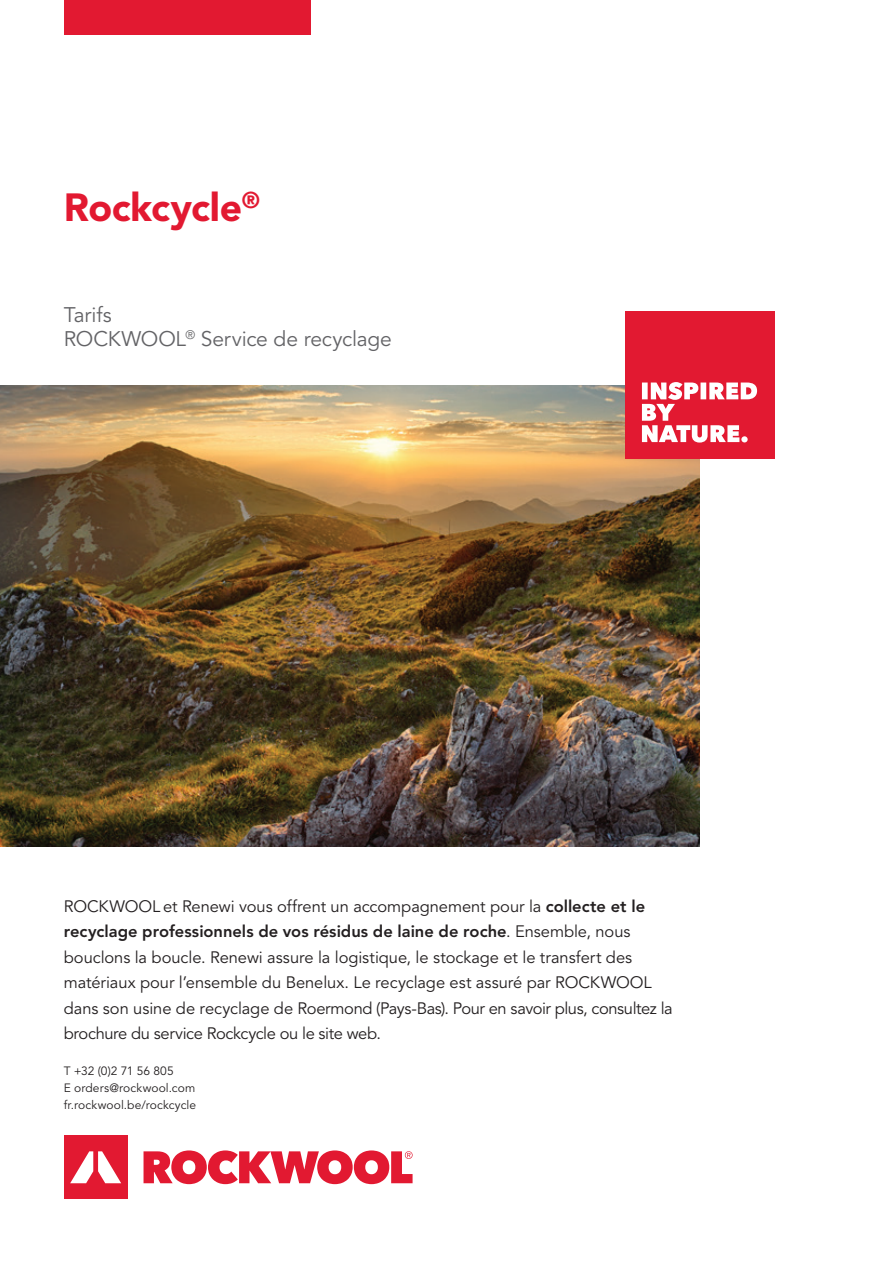
<style>
.page{position:relative;width:893px;height:1263px;background:#fff}
.page>*{position:absolute;margin:0;border:0;box-sizing:border-box;transform-origin:0 0}
.t1{font:900 39px "Avenir LT Pro";letter-spacing:-.01em;color:#e21931}
.t2{font:21px/24px "Avenir LT Pro";letter-spacing:-.01em;color:#636366}
.t3{font:16.5px/25.5px "Avenir LT Pro";letter-spacing:-.005em;color:#231f20}
.t4{font:12px/17.2px "Avenir LT Pro";letter-spacing:.01em;color:#231f20}
.s1{font-weight:800}
</style>
<div class="page">
<div style="left:64px;top:0;width:246px;height:34px;background:#e21931"></div>
<div style="left:64px;top:1135px;width:64px;height:64px;background:#e21931"></div>
<svg style="left:144px;top:1150px;width:269px;height:34px"></svg>
<svg style="left:70px;top:1151px;width:51px;height:32px"></svg>
<img style="left:0;top:385px;width:699px;height:462px">
<div style="left:625px;top:311px;width:149px;height:148px;background:#e21931"></div>
<svg style="left:642px;top:382px;width:115px;height:61px"></svg>
<h1 class="t1" style="left:64px;top:184px;width:198px">Rockcycle<sup>®</sup></h1>
<p class="t2" style="left:64px;top:303px;width:329px">Tarifs<br>ROCKWOOL<sup>®</sup> Service de recyclage</p>
<p class="t3" style="left:64px;top:894px;width:610px">ROCKWOOL et Renewi vous offrent un accompagnement pour la <span class="s1">collecte et le recyclage professionnels de vos résidus de laine de roche</span>. Ensemble, nous bouclons la boucle. Renewi assure la logistique, le stockage et le transfert des matériaux pour l’ensemble du Benelux. Le recyclage est assuré par ROCKWOOL dans son usine de recyclage de Roermond (Pays-Bas). Pour en savoir plus, consultez la brochure du service Rockcycle ou le site web.</p>
<p class="t4" style="left:64px;top:1062px;width:134px">T +32 (0)2 71 56 805<br>E orders@rockwool.com fr.rockwool.be/rockcycle</p>
</div>
